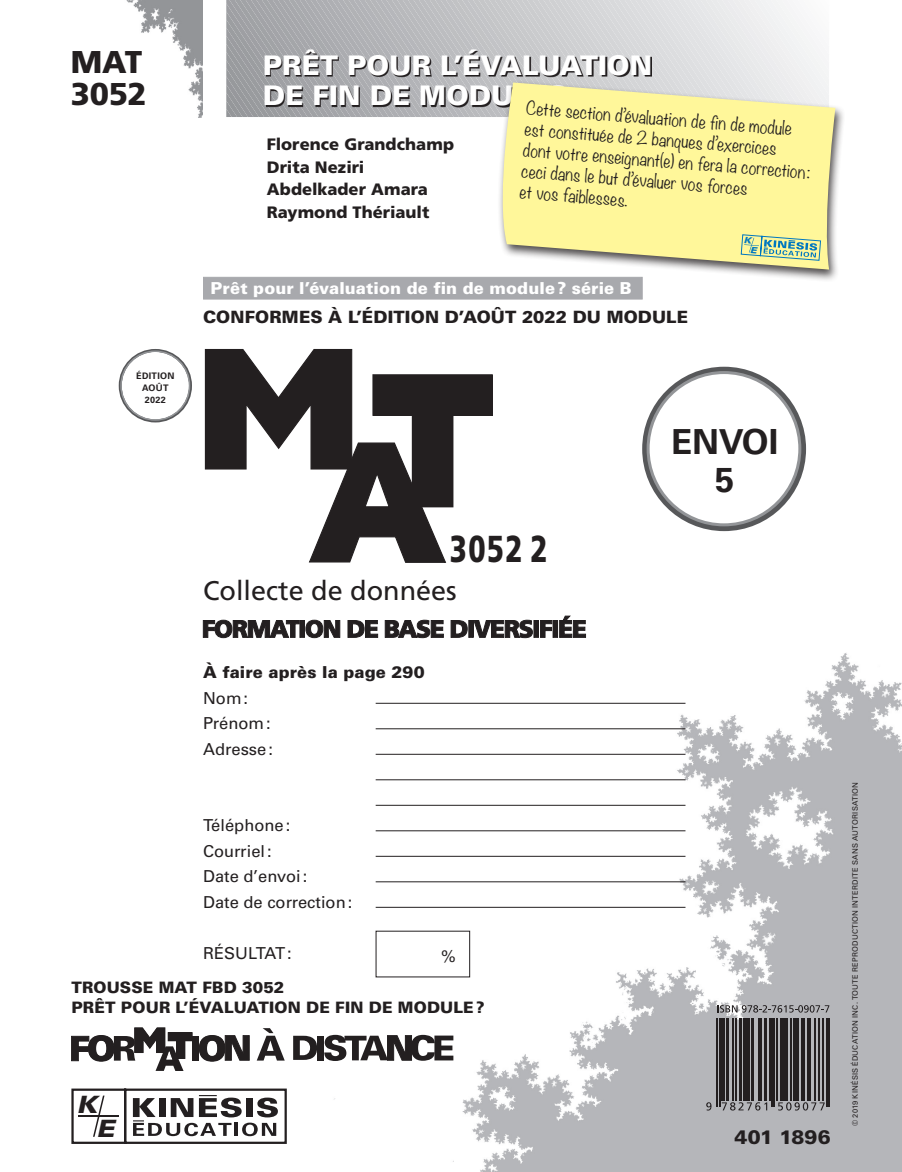
<style>
.page{position:relative;width:902px;height:1172px;background:#fff}
.page>*{position:absolute;margin:0;border:0;box-sizing:border-box;transform-origin:0 0}
.t1{font:900 37.5px "Frutiger LT Std";color:#231f20;scale:.75 1}
.t2{font:700 34.5px/37.5px "Univers LT Std";color:#231f20;text-align:center}
.t3{font:900 31.5px/31.5px "Frutiger LT Std";letter-spacing:-.01em;color:#231f20}
.t4{font:900 27px/30px "Univers LT Std";color:#fff}
.t5{font:27px "Frutiger LT Std";color:#231f20}
.t6{font:italic 900 expanded 23.85px/23.9px "Univers LT Std";color:#231f20}
.t7{font:900 19.5px "Univers LT Std";letter-spacing:.005em;color:#231f20}
.t8{font:900 16.95px "Univers LT Std";letter-spacing:.005em;color:#231f20}
.t9{font:300 16.5px/21.1px "Noteworthy";color:#231f20}
.t10{font:16.5px/25.5px "Univers LT Std";color:#231f20}
.t11{font:900 16.5px/22.5px "Frutiger LT Std";letter-spacing:.005em;color:#231f20}
.t12{font:900 16.5px "Univers LT Std";letter-spacing:.005em;color:#fff}
.t13{font:900 16.5px "Univers LT Std";letter-spacing:.005em;color:#231f20}
.t14{font:900 15.75px/19.5px "Univers LT Std";letter-spacing:.01em;color:#231f20}
.t15{font:700 9px/12px "Univers LT Std";letter-spacing:.03em;color:#231f20;text-align:center}
.t16{font:7.5px "Univers LT Std";letter-spacing:.03em;color:#231f20}
</style>
<div class="page">
<img style="left:118px;top:117px;width:784px;height:1055px">
<div style="left:192px;top:1035px;width:7px;height:25px;background:#231f20"></div>
<svg style="left:257px;top:1028px;width:28px;height:32px"></svg>
<svg style="left:293px;top:1036px;width:24px;height:24px"></svg>
<div style="left:177px;top:1034px;width:8px;height:24px;border:1px solid #231f20"></div>
<div style="left:168px;top:1032px;width:24px;height:9px;background:#231f20"></div>
<div style="left:317px;top:1035px;width:7px;height:25px;background:#231f20"></div>
<svg style="left:324px;top:1035px;width:129px;height:26px"></svg>
<svg style="left:71px;top:1028px;width:113px;height:43px"></svg>
<svg style="left:199px;top:1035px;width:51px;height:26px"></svg>
<img style="left:126px;top:0;width:77px;height:117px">
<svg style="left:226px;top:0;width:603px;height:117px;background:#cacbcd"></svg>
<svg style="left:266px;top:51px;width:386px;height:56px;background:#818183"></svg>
<svg style="left:71px;top:1088px;width:216px;height:56px"></svg>
<div style="left:642px;top:367px;width:164px;height:164px;border:6px solid #57585a;border-radius:50%"></div>
<div style="left:646px;top:371px;width:155px;height:155px;border:3px solid #939598;border-radius:50%"></div>
<hr style="left:376px;top:703px;width:309px;height:1px;background:#231f20">
<hr style="left:376px;top:728px;width:309px;height:1px;background:#231f20">
<hr style="left:376px;top:754px;width:309px;height:1px;background:#231f20">
<hr style="left:376px;top:779px;width:309px;height:1px;background:#231f20">
<hr style="left:376px;top:805px;width:309px;height:1px;background:#231f20">
<hr style="left:376px;top:830px;width:309px;height:1px;background:#231f20">
<hr style="left:376px;top:856px;width:309px;height:1px;background:#231f20">
<hr style="left:376px;top:881px;width:309px;height:1px;background:#231f20">
<hr style="left:376px;top:907px;width:309px;height:1px;background:#231f20">
<div style="left:376px;top:931px;width:94px;height:46px;background:#fff"></div>
<svg style="left:203px;top:620px;width:137px;height:18px"></svg>
<svg style="left:348px;top:620px;width:30px;height:18px"></svg>
<svg style="left:385px;top:620px;width:59px;height:18px"></svg>
<svg style="left:451px;top:620px;width:16px;height:18px"></svg>
<div style="left:469px;top:620px;width:4px;height:17px;border:1px solid #231f20"></div>
<svg style="left:473px;top:620px;width:60px;height:18px"></svg>
<hr style="left:534px;top:620px;width:4px;height:17px;background:#231f20">
<div style="left:534px;top:620px;width:5px;height:17px;border:1px solid #231f20"></div>
<svg style="left:540px;top:620px;width:12px;height:18px"></svg>
<hr style="left:553px;top:620px;width:4px;height:17px;background:#231f20">
<div style="left:553px;top:620px;width:5px;height:17px;border:1px solid #231f20"></div>
<svg style="left:559px;top:616px;width:27px;height:22px"></svg>
<div style="left:203px;top:277px;width:439px;height:22px;background:#a8a9ad"></div>
<div style="left:119px;top:349px;width:73px;height:73px;border:3px solid #57585a;border-radius:50%"></div>
<div style="left:120px;top:350px;width:70px;height:71px;border:2px solid #939598;border-radius:50%"></div>
<svg style="left:204px;top:349px;width:243px;height:214px"></svg>
<div style="left:373px;top:375px;width:119px;height:40px;background:#231f20"></div>
<div style="left:372px;top:374px;width:121px;height:42px;border:1px solid #231f20"></div>
<div style="left:412px;top:415px;width:41px;height:92px;background:#231f20"></div>
<svg style="left:717px;top:1005px;width:112px;height:7px"></svg>
<svg style="left:706px;top:1102px;width:5px;height:8px"></svg>
<hr style="left:716px;top:1018px;width:2px;height:89px;background:#231f20">
<hr style="left:719px;top:1018px;width:1px;height:89px;background:#231f20">
<hr style="left:721px;top:1018px;width:4px;height:83px;background:#231f20">
<hr style="left:726px;top:1018px;width:2px;height:83px;background:#231f20">
<hr style="left:732px;top:1018px;width:1px;height:83px;background:#231f20">
<hr style="left:736px;top:1018px;width:1px;height:83px;background:#231f20">
<hr style="left:739px;top:1018px;width:3px;height:83px;background:#231f20">
<hr style="left:743px;top:1018px;width:2px;height:83px;background:#231f20">
<hr style="left:746px;top:1018px;width:4px;height:83px;background:#231f20">
<hr style="left:751px;top:1018px;width:2px;height:83px;background:#231f20">
<hr style="left:758px;top:1018px;width:1px;height:83px;background:#231f20">
<hr style="left:761px;top:1018px;width:1px;height:83px;background:#231f20">
<svg style="left:722px;top:1102px;width:45px;height:8px"></svg>
<hr style="left:764px;top:1018px;width:3px;height:83px;background:#231f20">
<hr style="left:769px;top:1018px;width:1px;height:83px;background:#231f20">
<hr style="left:771px;top:1018px;width:2px;height:89px;background:#231f20">
<hr style="left:774px;top:1018px;width:1px;height:89px;background:#231f20">
<hr style="left:776px;top:1018px;width:1px;height:83px;background:#231f20">
<hr style="left:780px;top:1018px;width:3px;height:83px;background:#231f20">
<hr style="left:784px;top:1018px;width:4px;height:83px;background:#231f20">
<hr style="left:790px;top:1018px;width:2px;height:83px;background:#231f20">
<hr style="left:793px;top:1018px;width:3px;height:83px;background:#231f20">
<hr style="left:798px;top:1018px;width:1px;height:83px;background:#231f20">
<hr style="left:801px;top:1018px;width:4px;height:83px;background:#231f20">
<hr style="left:807px;top:1018px;width:1px;height:83px;background:#231f20">
<hr style="left:810px;top:1018px;width:1px;height:83px;background:#231f20">
<hr style="left:814px;top:1018px;width:1px;height:83px;background:#231f20">
<svg style="left:778px;top:1102px;width:46px;height:8px"></svg>
<hr style="left:818px;top:1018px;width:1px;height:83px;background:#231f20">
<hr style="left:823px;top:1018px;width:1px;height:83px;background:#231f20">
<hr style="left:826px;top:1018px;width:1px;height:89px;background:#231f20">
<hr style="left:829px;top:1018px;width:1px;height:89px;background:#231f20">
<div style="left:497px;top:80px;width:349px;height:202px;background:#231f20;opacity:.8"></div>
<svg style="left:495px;top:82px;width:340px;height:188px;background:#f6efa4"></svg>
<svg style="left:740px;top:234px;width:81px;height:27px;background:#bbd5a3"></svg>
<h3 class="t3" style="left:71px;top:46px;width:78px">MAT<br>3052</h3>
<h3 class="t4" style="left:263px;top:50px;width:391px">PRÊT POUR L’ÉVALUATION<br>DE FIN DE MODULE?</h3>
<p class="t9" style="left:527px;top:96px;width:290px;rotate:5deg">Cette section d’évaluation de fi n de module est constituée de 2 banques d’exercices<br>dont votre enseignant(e) en fera la correction: ceci dans le but d’évaluer vos forces<br>et vos faiblesses.</p>
<p class="t11" style="left:267px;top:133px;width:189px">Florence Grandchamp<br>Drita Neziri<br>Abdelkader Amara<br>Raymond Thériault</p>
<p class="t12" style="left:211px;top:278px;width:422px">Prêt pour l’évaluation de fin de module? série B</p>
<p class="t15" style="left:136px;top:370px;width:40px">ÉDITION<br>AOÛT<br>2022</p>
<p class="t8" style="left:203px;top:307px;width:486px">CONFORMES À L’ÉDITION D’AOÛT 2022 DU MODULE</p>
<h1 class="t1" style="left:450px;top:526px;width:132px">3052 2</h1>
<h3 class="t5" style="left:203px;top:574px;width:255px">Collecte de données</h3>
<h2 class="t2" style="left:671px;top:423px;width:109px">ENVOI<br>5</h2>
<p class="t13" style="left:203px;top:662px;width:223px">À faire après la page 290</p>
<p class="t10" style="left:203px;top:685px;width:71px">Nom:<br>Prénom:<br>Adresse:</p>
<p class="t10" style="left:203px;top:813px;width:151px">Téléphone:<br>Courriel:<br>Date d’envoi:<br>Date de correction:</p>
<p class="t10" style="left:203px;top:940px;width:90px">RÉSULTAT:</p>
<p class="t10" style="left:441px;top:944px;width:16px">%</p>
<p class="t14" style="left:71px;top:978px;width:415px">TROUSSE MAT FBD 3052<br>PRÊT POUR L’ÉVALUATION DE FIN DE MODULE?</p>
<h3 class="t6" style="left:96px;top:1093px;width:21px;text-indent:-20px">K<br>E</h3>
<p class="t7" style="left:734px;top:1125px;width:98px">401 1896</p>
<p class="t16" style="left:851px;top:1126px;width:345px;rotate:-90deg">© 2019 KINÉSIS ÉDUCATION INC. TOUTE REPRODUCTION INTERDITE SANS AUTORISATION</p>
</div>
